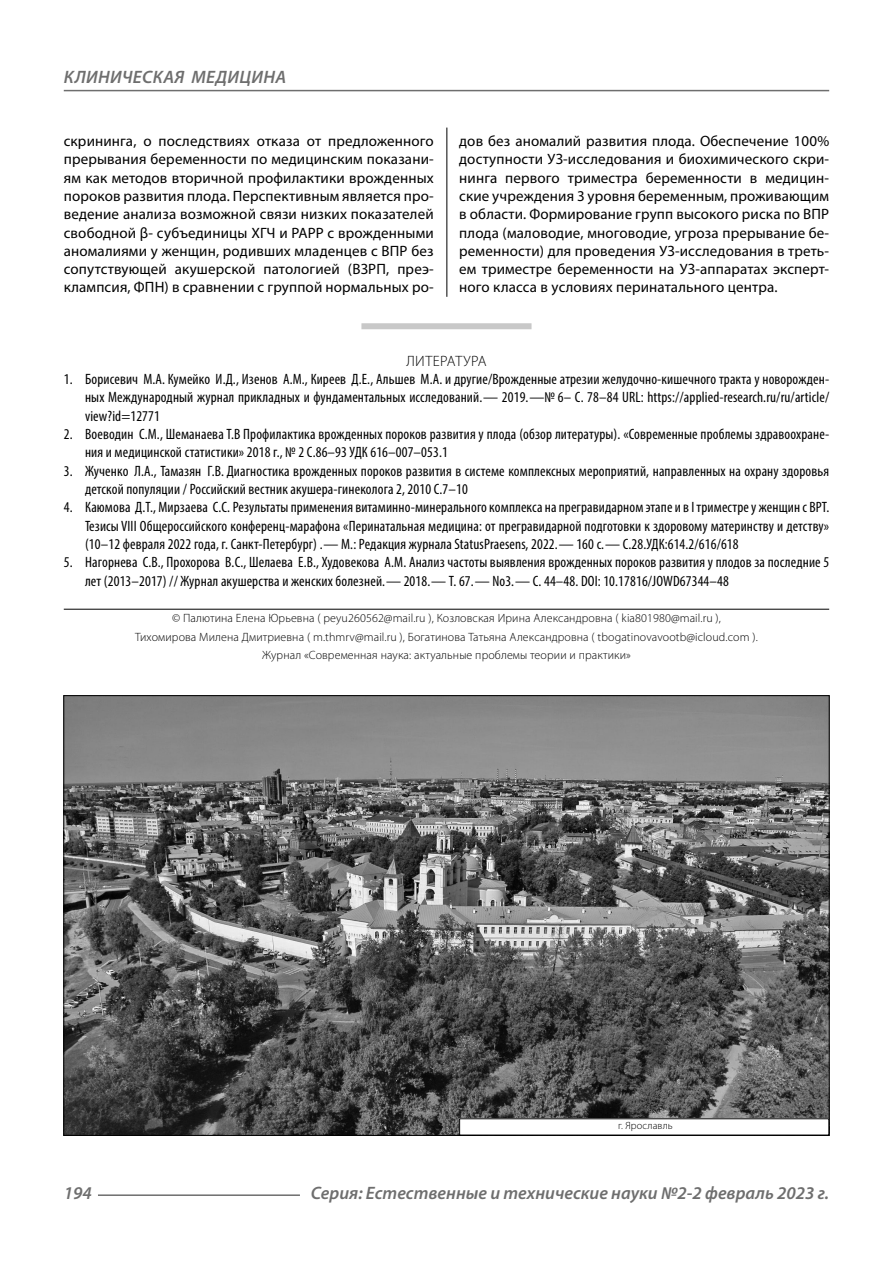
<style>
.page{position:relative;width:893px;height:1263px;background:#fff}
.page>*{position:absolute;margin:0;border:0;box-sizing:border-box;transform-origin:0 0}
.t1{font:italic 600 18px "Myriad Pro";color:#6e6e6e}
.t2{font:condensed 15px/18.3px "Myriad Pro";letter-spacing:.01em;color:#000}
.Normal{font:15px/18.3px "Myriad Pro";letter-spacing:.01em;color:#000;text-align:justify}
.Literature{font:300 15px "Myriad Pro";letter-spacing:.03em;color:#000}
.Copy{font:300 12px/18.3px "Myriad Pro";letter-spacing:.01em;color:#000;text-align:center}
.Author-doc{font:300 10.5px "Myriad Pro";letter-spacing:.01em;color:#000}
</style>
<div class="page">
<hr style="left:446px;top:128px;width:1px;height:1007px;background:#000">
<div style="left:361px;top:323px;width:170px;height:6px;background:#c8c8c8"></div>
<hr style="left:64px;top:609px;width:765px;height:1px;background:#000">
<img style="left:65px;top:697px;width:763px;height:437px">
<div style="left:460px;top:1119px;width:369px;height:16px;background:#fff"></div>
<hr style="left:98px;top:1194px;width:202px;height:2px;background:#6e6e6e">
<hr style="left:64px;top:90px;width:765px;height:1px;background:#6e6e6e">
<p class="t1" style="left:64px;top:66px;width:23px">Клиническая</p>
<p class="t1" style="left:191px;top:66px;width:13px">медицина</p>
<p class="Normal" style="left:64px;top:131px;width:371px">скрининга, о последствиях отказа от предложенного прерывания беременности по медицинским показани&shy;ям как методов вторичной профилактики врожденных пороков развития плода. Перспективным является про&shy;ведение анализа возможной связи низких показателей свободной β- субъединицы ХГЧ и РАРР с врожденными аномалиями у женщин, родивших младенцев с ВПР без сопутствующей акушерской патологией (ВЗРП, преэ&shy;клампсия, ФПН) в сравнении с группой нормальных ро-</p>
<p class="Normal" style="left:459px;top:131px;width:371px">дов без аномалий развития плода. Обеспечение 100% доступности УЗ-исследования и биохимического скри&shy;нинга первого триместра беременности в медицин&shy;ские учреждения 3 уровня беременным, проживающим в области. Формирование групп высокого риска по ВПР плода (маловодие, многоводие, угроза прерывание бе&shy;ременности) для проведения УЗ-исследования в треть&shy;ем триместре беременности на УЗ-аппаратах эксперт&shy;ного класса в условиях перинатального центра.</p>
<p class="Literature" style="left:406px;top:352px;width:82px">ЛИТЕРАТУРА</p>
<p class="t2" style="left:85px;top:370px;width:746px;text-align:justify;text-indent:-21px">1. Борисевич М.А. Кумейко И.Д., Изенов А.М., Киреев Д.Е., Альшев М.А. и другие/Врожденные атрезии желудочно-кишечного тракта у новорожден&shy;ных Международный журнал прикладных и фундаментальных исследований.— 2019.—№ 6– С. 78–84 URL: https://applied-research.ru/ru/article/ view?id=12771</p>
<p class="t2" style="left:85px;top:425px;width:746px;text-indent:-21px">2. Воеводин С.М., Шеманаева Т.В Профилактика врожденных пороков развития у плода (обзор литературы). «Современные проблемы здравоохране&shy;ния и медицинской статистики» 2018 г., № 2 С.86–93 УДК 616–007–053.1</p>
<p class="t2" style="left:85px;top:461px;width:746px;text-indent:-21px">3. Жученко Л.А., Тамазян Г.В. Диагностика врожденных пороков развития в системе комплексных мероприятий, направленных на охрану здоровья детской популяции / Российский вестник акушера-гинеколога 2, 2010 С.7–10</p>
<p class="t2" style="left:85px;top:498px;width:746px;text-align:justify;text-indent:-21px">4. Каюмова Д.Т., Мирзаева С.С. Результаты применения витаминно-минерального комплекса на прегравидарном этапе и в I триместре у женщин с ВРТ.<br>Тезисы VIII Общероссийского конференц-марафона «Перинатальная медицина: от прегравидарной подготовки к здоровому материнству и детству» (10–12 февраля 2022 года, г. Санкт-Петербург) .— М.: Редакция журнала StatusPraesens, 2022.— 160 c.— С.28.УДК:614.2/616/618</p>
<p class="t2" style="left:85px;top:553px;width:746px;text-indent:-21px">5. Нагорнева С.В., Прохорова В.С., Шелаева Е.В., Худовекова А.М. Анализ частоты выявления врожденных пороков развития у плодов за последние 5 лет (2013–2017) // Журнал акушерства и женских болезней.— 2018.— Т. 67.— No3.— С. 44–48. DOI: 10.17816/JOWD67344–48</p>
<p class="Copy" style="left:135px;top:609px;width:624px">© Палютина Елена Юрьевна ( peyu260562@mail.ru ), Козловская Ирина Александровна ( kia801980@mail.ru ),<br>Тихомирова Милена Дмитриевна ( m.thmrv@mail.ru ), Богатинова Татьяна Александровна ( tbogatinovavootb@icloud.com ).<br>Журнал «Современная наука: актуальные проблемы теории и практики»</p>
<p class="Author-doc" style="left:618px;top:1119px;width:56px">г. Ярославль</p>
<p class="t1" style="left:64px;top:1182px;width:30px">194</p>
<p class="t1" style="left:311px;top:1182px;width:520px">Серия: Естественные и технические науки №2-2 февраль 2023 г.</p>
</div>
